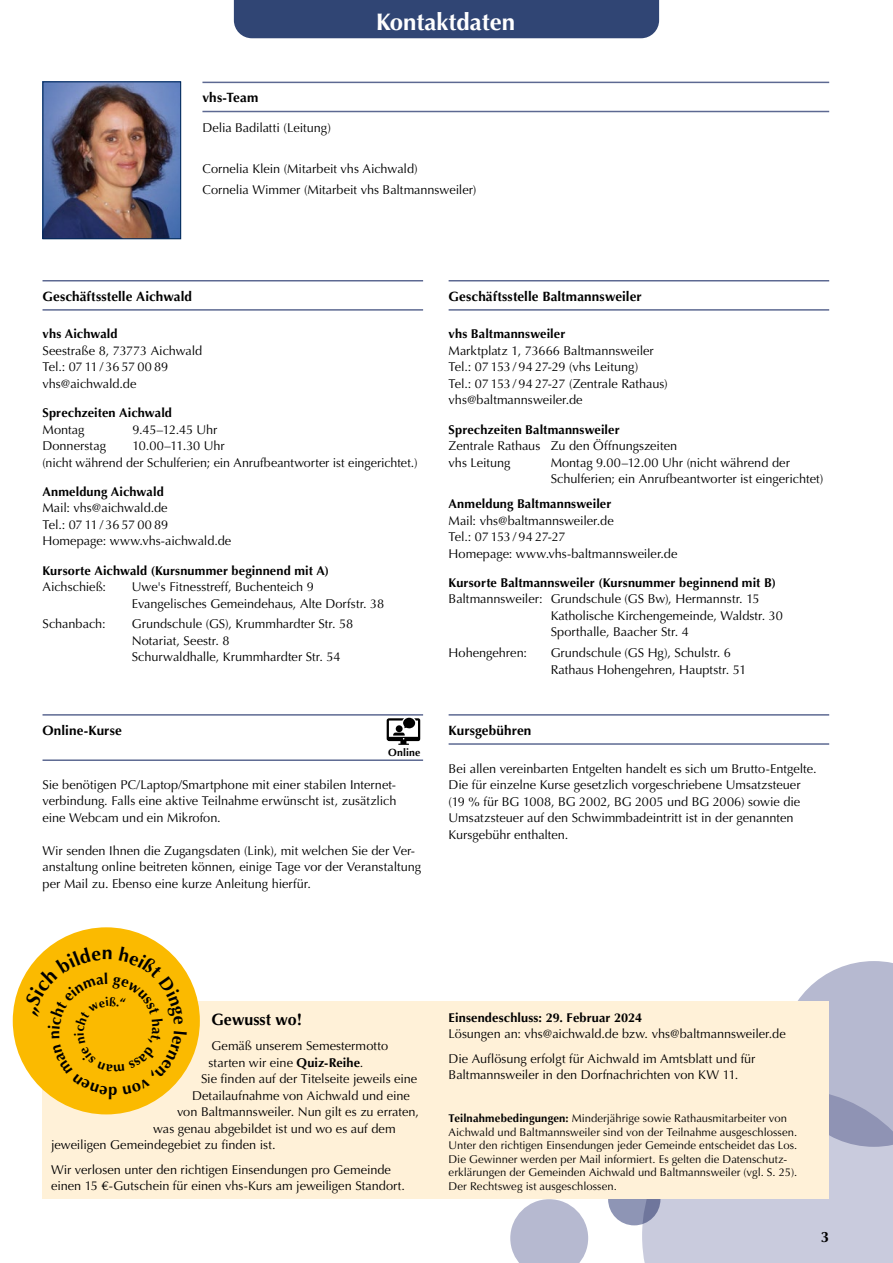
<style>
.page{position:relative;width:893px;height:1263px;background:#fff}
.page>*{position:absolute;margin:0;border:0;box-sizing:border-box;transform-origin:0 0}
.t1{font:700 24px "Optima";color:#fff}
.t2{font:700 16.5px "Optima";color:#000}
.t3{font:700 15px "Optima";color:#000}
.t4{font:700 13.5px "Optima";letter-spacing:.005em;color:#000}
.t5{font:12.75px/16.5px "Optima";letter-spacing:-.005em;color:#000}
.t6{font:700 12.75px "Optima";letter-spacing:.01em;color:#000}
.t7{font:11.25px/13.5px "Optima";color:#000}
.t8{font:700 10.5px "Optima";letter-spacing:.015em;color:#000}
.s1{font-weight:700}
</style>
<div class="page">
<svg style="left:642px;top:961px;width:251px;height:302px"></svg>
<svg style="left:510px;top:1199px;width:78px;height:64px"></svg>
<svg style="left:608px;top:1173px;width:52px;height:52px"></svg>
<div style="left:43px;top:1001px;width:786px;height:198px;background:#fff1d8"></div>
<hr style="left:43px;top:280px;width:380px;height:1px;background:#5d6992">
<hr style="left:43px;top:309px;width:380px;height:2px;background:#5d6992">
<hr style="left:449px;top:280px;width:380px;height:1px;background:#5d6992">
<hr style="left:449px;top:309px;width:380px;height:2px;background:#5d6992">
<hr style="left:202px;top:82px;width:627px;height:1px;background:#5d6992">
<hr style="left:202px;top:111px;width:627px;height:1px;background:#5d6992">
<hr style="left:43px;top:714px;width:380px;height:2px;background:#5d6992">
<hr style="left:43px;top:759px;width:380px;height:2px;background:#5d6992">
<svg style="left:387px;top:718px;width:33px;height:27px"></svg>
<img style="left:44px;top:83px;width:135px;height:154px">
<div style="left:42px;top:81px;width:139px;height:158px;border:1px solid #002959"></div>
<hr style="left:449px;top:714px;width:380px;height:2px;background:#5d6992">
<hr style="left:449px;top:743px;width:380px;height:2px;background:#5d6992">
<div style="left:13px;top:927px;width:187px;height:187px;background:#fbba00;border-radius:50%"></div>
<div style="left:234px;top:0;width:425px;height:38px;background:#304574"></div>
<svg style="left:25px;top:947px;width:162px;height:152px"></svg>
<h1 class="t1" style="left:376px;top:8px;width:141px">Kontaktdaten</h1>
<p class="t4" style="left:202px;top:90px;width:57px">vhs-Team</p>
<p class="t5" style="left:202px;top:119px;width:130px">Delia Badilatti (Leitung)</p>
<p class="t5" style="left:202px;top:159px;width:275px;line-height:20.7px">Cornelia Klein (Mitarbeit vhs Aichwald)<br>Cornelia Wimmer (Mitarbeit vhs Baltmannsweiler)</p>
<p class="t4" style="left:43px;top:288px;width:151px">Geschäftsstelle Aichwald</p>
<p class="t6" style="left:43px;top:327px;width:77px">vhs Aichwald</p>
<p class="t5" style="left:43px;top:342px;width:161px">Seestraße 8, 73773 Aichwald<br>Tel.: 07 11 / 36 57 00 89 vhs@aichwald.de</p>
<p class="t6" style="left:43px;top:405px;width:131px">Sprechzeiten Aichwald</p>
<p class="t5" style="left:43px;top:421px;width:44px">Montag</p>
<p class="t5" style="left:133px;top:421px;width:86px">9.45–12.45 Uhr</p>
<p class="t5" style="left:43px;top:438px;width:65px">Donnerstag</p>
<p class="t5" style="left:43px;top:438px;width:376px;text-indent:90px">10.00–11.30 Uhr<br>(nicht während der Schulferien; ein Anrufbeantworter ist eingerichtet.)</p>
<p class="t6" style="left:43px;top:484px;width:123px">Anmeldung Aichwald</p>
<p class="t5" style="left:43px;top:500px;width:190px">Mail: vhs@aichwald.de<br>Tel.: 07 11 / 36 57 00 89<br>Homepage: www.vhs-aichwald.de</p>
<p class="t6" style="left:43px;top:563px;width:288px">Kursorte Aichwald (Kursnummer beginnend mit A)</p>
<p class="t5" style="left:43px;top:579px;width:65px">Aichschieß:</p>
<p class="t5" style="left:132px;top:579px;width:254px">Uwe's Fitnesstreff, Buchenteich 9<br>Evangelisches Gemeindehaus, Alte Dorfstr. 38</p>
<p class="t5" style="left:43px;top:616px;width:65px">Schanbach:</p>
<p class="t5" style="left:132px;top:616px;width:223px">Grundschule (GS), Krummhardter Str. 58<br>Notariat, Seestr. 8<br>Schurwaldhalle, Krummhardter Str. 54</p>
<p class="t4" style="left:43px;top:722px;width:81px">Online-Kurse</p>
<p class="t8" style="left:388px;top:746px;width:34px">Online</p>
<p class="t5" style="left:43px;top:776px;width:355px;text-align:justify">Sie benötigen PC/Laptop/Smartphone mit einer stabilen Internet&shy;verbindung. Falls eine aktive Teilnahme erwünscht ist, zusätzlich eine Webcam und ein Mikrofon.</p>
<p class="t5" style="left:43px;top:842px;width:380px">Wir senden Ihnen die Zugangsdaten (Link), mit welchen Sie der Ver&shy;anstaltung online beitreten können, einige Tage vor der Veranstaltung per Mail zu. Ebenso eine kurze Anleitung hierfür.</p>
<p class="t4" style="left:449px;top:288px;width:195px">Geschäftsstelle Baltmannsweiler</p>
<p class="t6" style="left:449px;top:327px;width:118px">vhs Baltmannsweiler</p>
<p class="t5" style="left:449px;top:342px;width:220px">Marktplatz 1, 73666 Baltmannsweiler Tel.: 07 153 / 94 27-29 (vhs Leitung)<br>Tel.: 07 153 / 94 27-27 (Zentrale Rathaus) vhs@baltmannsweiler.de</p>
<p class="t6" style="left:449px;top:422px;width:173px">Sprechzeiten Baltmannsweiler</p>
<p class="t5" style="left:449px;top:438px;width:230px">Zentrale Rathaus Zu den Öffnungszeiten vhs Leitung</p>
<p class="t5" style="left:551px;top:454px;width:274px">Montag 9.00–12.00 Uhr (nicht während der<br>Schulferien; ein Anrufbeantworter ist eingerichtet)</p>
<p class="t6" style="left:449px;top:496px;width:164px">Anmeldung Baltmannsweiler</p>
<p class="t5" style="left:449px;top:512px;width:230px">Mail: vhs@baltmannsweiler.de<br>Tel.: 07 153 / 94 27-27<br>Homepage: www.vhs-baltmannsweiler.de</p>
<p class="t6" style="left:449px;top:575px;width:329px">Kursorte Baltmannsweiler (Kursnummer beginnend mit B)</p>
<p class="t5" style="left:551px;top:591px;width:234px;text-indent:-102px">Baltmannsweiler: Grundschule (GS Bw), Hermannstr. 15<br>Katholische Kirchengemeinde, Waldstr. 30<br>Sporthalle, Baacher Str. 4</p>
<p class="t5" style="left:449px;top:645px;width:80px">Hohengehren:</p>
<p class="t5" style="left:551px;top:645px;width:197px">Grundschule (GS Hg), Schulstr. 6<br>Rathaus Hohengehren, Hauptstr. 51</p>
<p class="t4" style="left:449px;top:722px;width:84px">Kursgebühren</p>
<p class="t5" style="left:449px;top:760px;width:369px">Bei allen vereinbarten Entgelten handelt es sich um Brutto-Entgelte.<br>Die für einzelne Kurse gesetzlich vorgeschriebene Umsatzsteuer (19 % für BG 1008, BG 2002, BG 2005 und BG 2006) sowie die Umsatzsteuer auf den Schwimmbadeintritt ist in der genannten Kursgebühr enthalten.</p>
<p class="t2" style="left:212px;top:1010px;width:92px">Gewusst wo!</p>
<p class="t5" style="left:212px;top:1038px;width:178px">Gemäß unserem Semestermotto</p>
<p class="t5" style="left:209px;top:1054px;width:156px">starten wir eine <span class="s1">Quiz-Reihe</span>.</p>
<p class="t5" style="left:201px;top:1071px;width:218px">Sie finden auf der Titelseite jeweils eine</p>
<p class="t5" style="left:192px;top:1087px;width:219px">Detailaufnahme von Aichwald und eine</p>
<p class="t5" style="left:177px;top:1104px;width:243px">von Baltmannsweiler. Nun gilt es zu erraten,</p>
<p class="t5" style="left:153px;top:1120px;width:244px">was genau abgebildet ist und wo es auf dem</p>
<p class="t5" style="left:51px;top:1136px;width:226px">jeweiligen Gemeindegebiet zu finden ist.</p>
<p class="t5" style="left:51px;top:1161px;width:356px">Wir verlosen unter den richtigen Einsendungen pro Gemeinde einen 15 €-Gutschein für einen vhs-Kurs am jeweiligen Standort.</p>
<p class="t6" style="left:449px;top:1010px;width:195px">Einsendeschluss: 29. Februar 2024</p>
<p class="t5" style="left:449px;top:1021px;width:339px;line-height:24.8px">Lösungen an: vhs@aichwald.de bzw. vhs@baltmannsweiler.de<br>Die Auflösung erfolgt für Aichwald im Amtsblatt und für</p>
<p class="t5" style="left:449px;top:1067px;width:291px">Baltmannsweiler in den Dorfnachrichten von KW 11.</p>
<p class="t7" style="left:449px;top:1112px;width:350px"><span class="s1">Teilnahmebedingungen:</span> Minderjährige sowie Rathausmitarbeiter von Aichwald und Baltmannsweiler sind von der Teilnahme ausgeschlossen.<br>Unter den richtigen Einsendungen jeder Gemeinde entscheidet das Los.<br>Die Gewinner werden per Mail informiert. Es gelten die Datenschutz&shy;erklärungen der Gemeinden Aichwald und Baltmannsweiler (vgl. S. 25).<br>Der Rechtsweg ist ausgeschlossen.</p>
<p class="t3" style="left:821px;top:1228px;width:10px">3</p>
</div>
